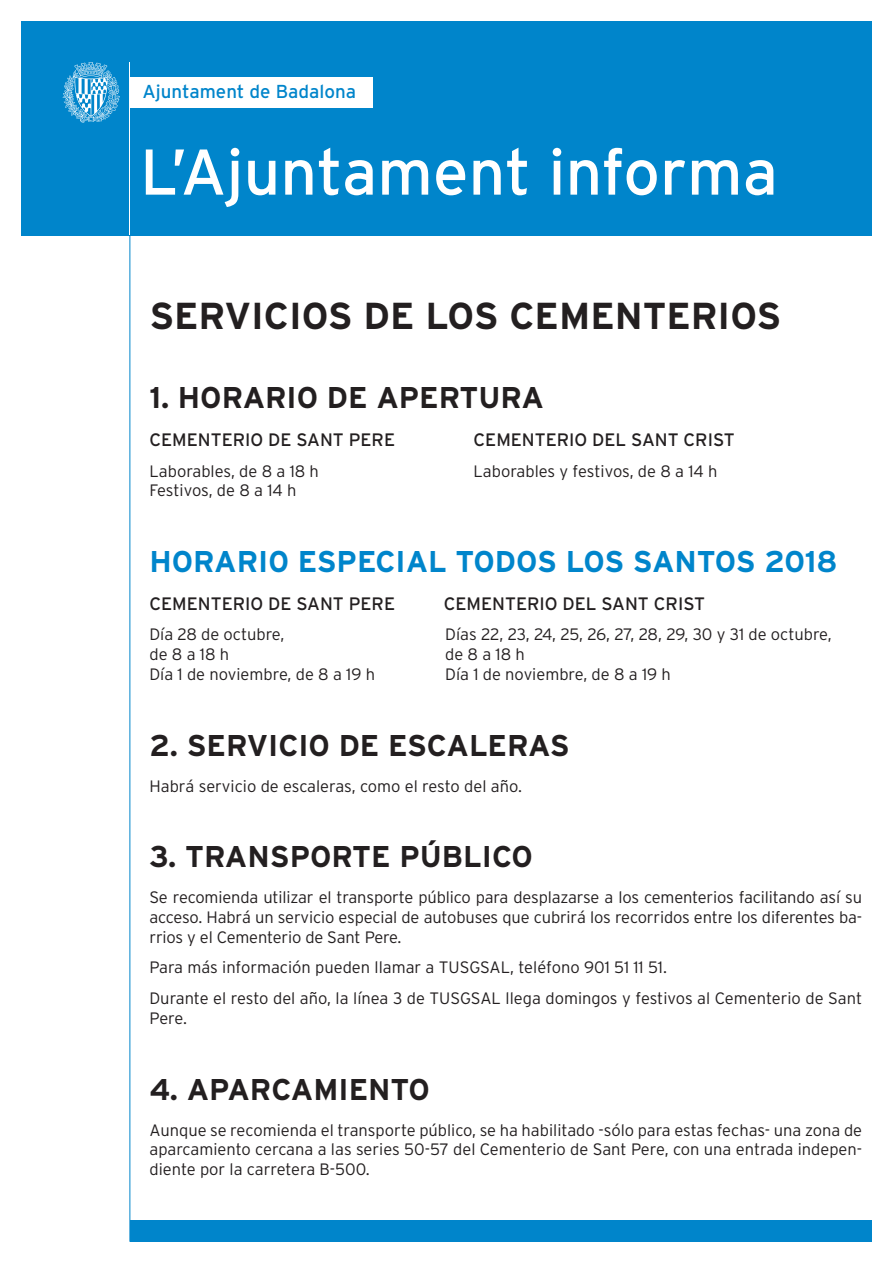
<style>
.page{position:relative;width:893px;height:1263px;background:#fff}
.page>*{position:absolute;margin:0;border:0;box-sizing:border-box;transform-origin:0 0}
.t1{font:64.5px "Interstate";color:#fff}
.t2{font:700 37.5px "Interstate";color:#231f20}
.t3{font:700 30px "Interstate";color:#231f20}
.t4{font:700 30px "Interstate";color:#0085cb}
.t5{font:18.75px "Interstate";color:#0085cb}
.t6{font:18px "Interstate";color:#231f20}
.t7{font:300 16.5px/19.8px "Interstate";color:#231f20;text-align:justify}
</style>
<div class="page">
<div style="left:21px;top:21px;width:851px;height:215px;background:#0085cb"></div>
<div style="left:130px;top:1220px;width:742px;height:22px;background:#0085cb"></div>
<div style="left:130px;top:77px;width:243px;height:30px;background:#fff"></div>
<hr style="left:129px;top:62px;width:1px;height:173px;background:#fff">
<svg style="left:62px;top:62px;width:58px;height:61px"></svg>
<hr style="left:129px;top:236px;width:1px;height:1006px;background:#0085cb">
<p class="t5" style="left:143px;top:81px;width:215px">Ajuntament de Badalona</p>
<p class="t1" style="left:140px;top:136px;width:640px">L’Ajuntament informa</p>
<p class="t2" style="left:149px;top:295px;width:633px">SERVICIOS DE LOS CEMENTERIOS</p>
<p class="t3" style="left:149px;top:381px;width:396px">1. HORARIO DE APERTURA</p>
<p class="t6" style="left:149px;top:430px;width:247px">CEMENTERIO DE SANT PERE</p>
<p class="t6" style="left:473px;top:430px;width:263px">CEMENTERIO DEL SANT CRIST</p>
<p class="t7" style="left:149px;top:461px;width:171px">Laborables, de 8 a 18 h</p>
<p class="t7" style="left:473px;top:461px;width:245px">Laborables y festivos, de 8 a 14 h</p>
<p class="t7" style="left:149px;top:481px;width:149px">Festivos, de 8 a 14 h</p>
<p class="t4" style="left:149px;top:545px;width:690px">HORARI0 ESPECIAL TODOS LOS SANTOS 2018</p>
<p class="t6" style="left:149px;top:593px;width:247px">CEMENTERIO DE SANT PERE</p>
<p class="t6" style="left:444px;top:593px;width:263px">CEMENTERIO DEL SANT CRIST</p>
<p class="t7" style="left:149px;top:625px;width:136px">Día 28 de octubre,</p>
<p class="t7" style="left:445px;top:625px;width:388px">Días 22, 23, 24, 25, 26, 27, 28, 29, 30 y 31 de octubre,</p>
<p class="t7" style="left:149px;top:644px;width:81px">de 8 a 18 h</p>
<p class="t7" style="left:445px;top:644px;width:81px">de 8 a 18 h</p>
<p class="t7" style="left:149px;top:664px;width:227px">Día 1 de noviembre, de 8 a 19 h</p>
<p class="t7" style="left:445px;top:664px;width:227px">Día 1 de noviembre, de 8 a 19 h</p>
<p class="t3" style="left:149px;top:728px;width:422px">2. SERVICIO DE ESCALERAS</p>
<p class="t7" style="left:149px;top:776px;width:374px">Habrá servicio de escaleras, como el resto del año.</p>
<p class="t3" style="left:149px;top:840px;width:385px">3. TRANSPORTE PÚBLICO</p>
<p class="t7" style="left:149px;top:887px;width:714px">Se recomienda utilizar el transporte público para desplazarse a los cementerios facilitando así su acceso. Habrá un servicio especial de autobuses que cubrirá los recorridos entre los diferentes ba&shy;rrios y el Cementerio de Sant Pere.</p>
<p class="t7" style="left:149px;top:958px;width:519px">Para más información pueden llamar a TUSGSAL, teléfono 901 51 11 51.</p>
<p class="t7" style="left:149px;top:988px;width:714px">Durante el resto del año, la línea 3 de TUSGSAL llega domingos y festivos al Cementerio de Sant<br>Pere.</p>
<p class="t3" style="left:149px;top:1072px;width:282px">4. APARCAMIENTO</p>
<p class="t7" style="left:149px;top:1120px;width:714px">Aunque se recomienda el transporte público, se ha habilitado -sólo para estas fechas- una zona de aparcamiento cercana a las series 50-57 del Cementerio de Sant Pere, con una entrada indepen&shy;diente por la carretera B-500.</p>
</div>
